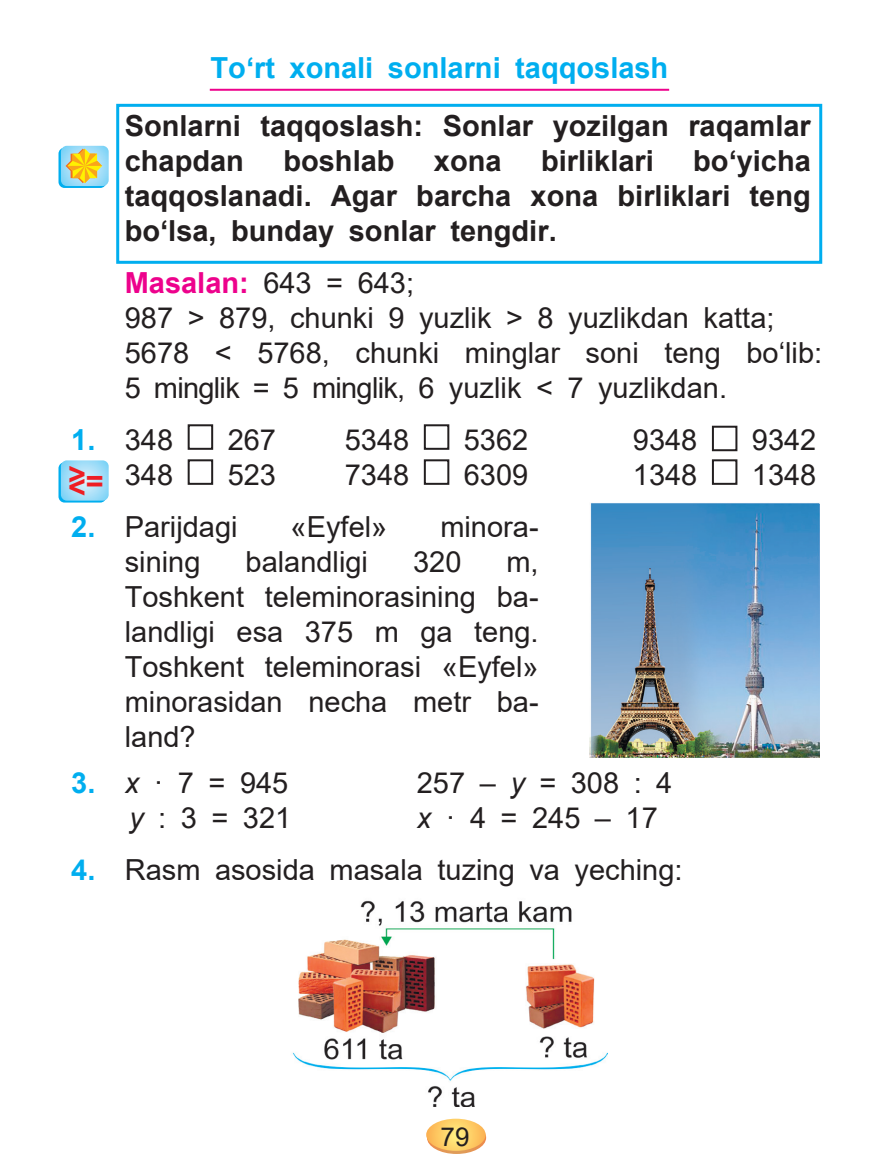
<style>
.page{position:relative;width:879px;height:1163px;background:#fff}
.page>*{position:absolute;margin:0;border:0;box-sizing:border-box;transform-origin:0 0}
.t1{font:700 30.6px "Arial";color:#ee1d23}
.t2{font:29px/35px "Arial";color:#231f20}
.t3{font:700 29px/35px "Arial";color:#231f20}
.t4{font:700 29px "Arial";color:#00aeef}
.t5{font:26px "Arial";color:#231f20}
.s1{font-weight:700;color:#ed028c}
.s2{font-weight:700;color:#00aeef}
.s3{font-style:italic}
</style>
<div class="page">
<svg style="left:426px;top:1118px;width:60px;height:35px"></svg>
<div style="left:188px;top:424px;width:25px;height:26px;border:2px solid #231f20"></div>
<div style="left:424px;top:424px;width:25px;height:26px;border:2px solid #231f20"></div>
<div style="left:712px;top:425px;width:25px;height:26px;border:2px solid #231f20"></div>
<div style="left:188px;top:459px;width:25px;height:26px;border:2px solid #231f20"></div>
<div style="left:424px;top:459px;width:25px;height:26px;border:2px solid #231f20"></div>
<div style="left:712px;top:459px;width:25px;height:26px;border:2px solid #231f20"></div>
<img style="left:589px;top:503px;width:230px;height:254px">
<img style="left:293px;top:900px;width:315px;height:206px">
<div style="left:116px;top:104px;width:706px;height:160px;border:3px solid #00aeef"></div>
<div style="left:58px;top:148px;width:48px;height:40px;background:#00aeef;border-radius:6px"></div>
<svg style="left:61px;top:146px;width:48px;height:40px;background:#c0d199"></svg>
<hr style="left:210px;top:89px;width:459px;height:2px;background:#ed028c">
<svg style="left:58px;top:462px;width:48px;height:40px"></svg>
<svg style="left:61px;top:460px;width:48px;height:40px;background:#a7dff8"></svg>
<p class="t4" style="left:211px;top:47px;width:459px">To‘rt xonali sonlarni taqqoslash</p>
<p class="t3" style="left:125px;top:108px;width:687px">Sonlarni taqqoslash: Sonlar yozilgan raqamlar chapdan</p>
<p class="t3" style="left:125px;top:143px;width:687px;text-align:justify;text-indent:568px">bo‘yicha taqqoslanadi. Agar barcha xona birliklari teng bo‘lsa, bunday sonlar tengdir.</p>
<p class="t2" style="left:125px;top:265px;width:699px"><span class="s1">Masalan:</span> 643 = 643;<br>987 &gt; 879, chunki 9 yuzlik &gt; 8 yuzlikdan katta; 5678 &lt; 5768, chunki minglar soni teng bo‘lib:<br>5 minglik = 5 minglik, 6 yuzlik &lt; 7 yuzlikdan.</p>
<p class="t2" style="left:71px;top:422px;width:103px"><span class="s2">1.</span> 348</p>
<p class="t2" style="left:228px;top:422px;width:50px">267</p>
<p class="t2" style="left:345px;top:422px;width:66px">5348</p>
<p class="t2" style="left:464px;top:422px;width:66px">5362</p>
<p class="t2" style="left:633px;top:422px;width:66px">9348</p>
<p class="t2" style="left:752px;top:422px;width:66px">9342</p>
<p class="t2" style="left:125px;top:457px;width:50px">348</p>
<p class="t2" style="left:228px;top:457px;width:50px">523</p>
<p class="t2" style="left:345px;top:457px;width:66px">7348</p>
<p class="t2" style="left:464px;top:457px;width:66px">6309</p>
<p class="t2" style="left:633px;top:457px;width:66px">1348</p>
<p class="t2" style="left:752px;top:457px;width:66px">1348</p>
<p class="t2" style="left:71px;top:509px;width:168px"><span class="s2">2.</span> Parijdagi</p>
<p class="t2" style="left:291px;top:509px;width:98px">«Eyfel»</p>
<p class="t2" style="left:440px;top:509px;width:100px">minora-</p>
<p class="t2" style="left:125px;top:544px;width:77px">sining</p>
<p class="t2" style="left:245px;top:544px;width:124px">balandligi</p>
<p class="t2" style="left:413px;top:544px;width:50px">320</p>
<p class="t3" style="left:283px;top:143px;width:113px">boshlab</p>
<p class="t3" style="left:434px;top:143px;width:69px">xona</p>
<p class="t3" style="left:541px;top:143px;width:114px">birliklari</p>
<p class="t1" style="left:68px;top:463px;width:37px">&gt;&lt;=</p>
<p class="t2" style="left:125px;top:544px;width:415px;text-align:justify;text-indent:382px">m, Toshkent teleminorasining ba&shy;landligi esa 375 m ga teng.<br>Toshkent teleminorasi «Eyfel» minorasidan necha metr ba&shy;land?</p>
<p class="t2" style="left:71px;top:765px;width:219px"><span class="s2">3.</span> <span class="s3">x</span> · 7 = 945</p>
<p class="t2" style="left:417px;top:765px;width:257px">257 – <span class="s3">y</span> = 308 : 4</p>
<p class="t2" style="left:129px;top:800px;width:163px"><span class="s3">y</span> : 3 = 321</p>
<p class="t2" style="left:417px;top:800px;width:242px"><span class="s3">x</span> · 4 = 245 – 17</p>
<p class="t2" style="left:71px;top:852px;width:613px"><span class="s2">4.</span> Rasm asosida masala tuzing va yeching:</p>
<p class="t5" style="left:441px;top:1119px;width:30px">79</p>
</div>
